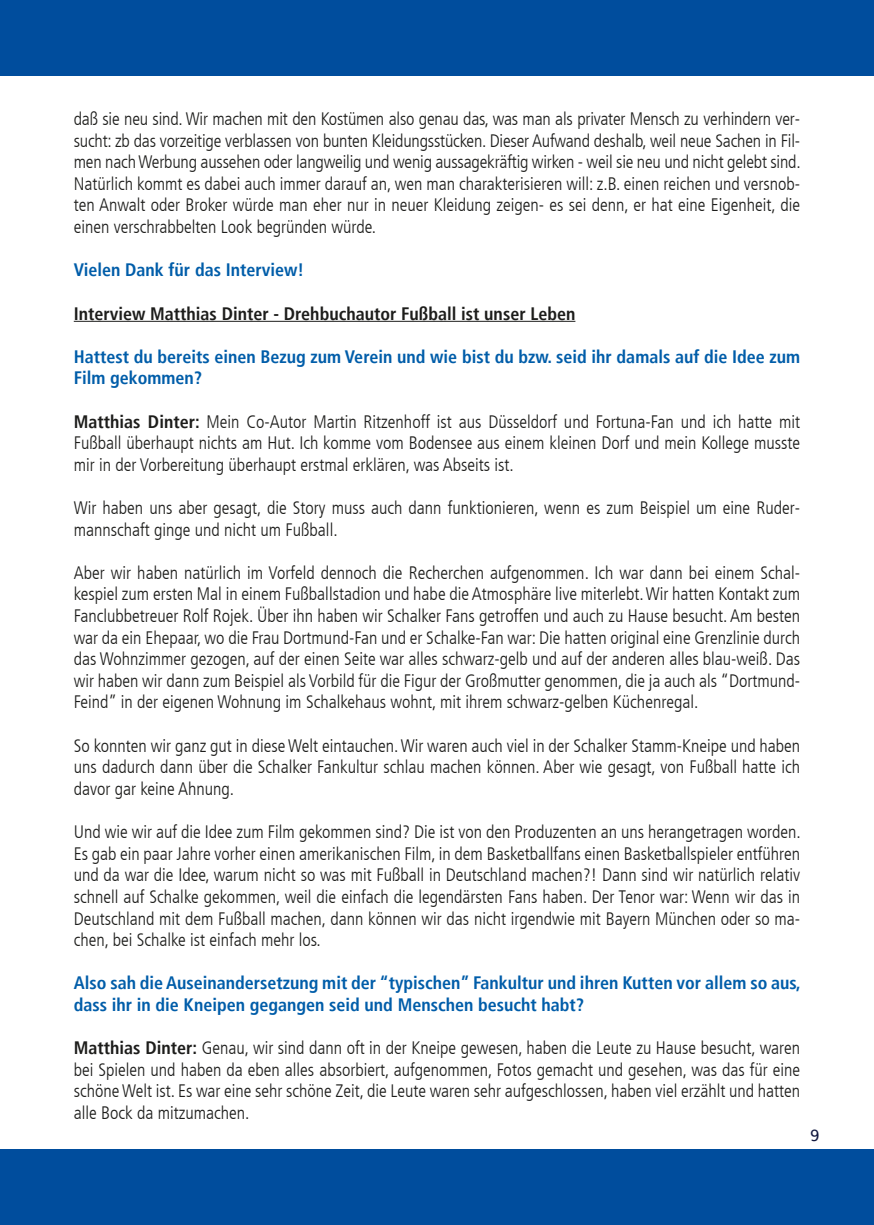
<style>
.page{position:relative;width:874px;height:1225px;background:#fff}
.page>*{position:absolute;margin:0;border:0;box-sizing:border-box;transform-origin:0 0}
._01_Fliestext{font:300 condensed 18px/21.6px "Frutiger LT";color:#1d1d1b;text-align:justify}
._03_Subheadline_Rubriken{font:700 condensed 18px/21.6px "Frutiger LT";color:#005da9}
._03_Subheadline_Rubriken-2{font:700 condensed 18px "Frutiger LT";color:#1d1d1b}
.t1{font:16px "Steinem";color:#131940}
.s1{font-weight:700}
</style>
<div class="page">
<hr style="left:74px;top:321px;width:501px;height:1px;background:#1d1d1b">
<div style="left:17px;top:0;width:856px;height:75px;background:#004d9d"></div>
<div style="left:0;top:0;width:17px;height:75px;background:#004d9d"></div>
<div style="left:0;top:1149px;width:856px;height:76px;background:#004d9d"></div>
<p class="_01_Fliestext" style="left:74px;top:108px;width:728px">daß sie neu sind. Wir machen mit den Kostümen also genau das, was man als privater Mensch zu verhindern ver&shy;sucht: zb das vorzeitige verblassen von bunten Kleidungsstücken. Dieser Aufwand deshalb, weil neue Sachen in Fil&shy;men nach Werbung aussehen oder langweilig und wenig aussagekräftig wirken - weil sie neu und nicht gelebt sind.</p>
<p class="_01_Fliestext" style="left:74px;top:173px;width:727px">Natürlich kommt es dabei auch immer darauf an, wen man charakterisieren will: z.B. einen reichen und versnob&shy;ten Anwalt oder Broker würde man eher nur in neuer Kleidung zeigen- es sei denn, er hat eine Eigenheit, die einen verschrabbelten Look begründen würde.</p>
<p class="_03_Subheadline_Rubriken" style="left:74px;top:259px;width:232px">Vielen Dank für das Interview!</p>
<p class="_03_Subheadline_Rubriken-2" style="left:74px;top:302px;width:503px">Interview Matthias Dinter - Drehbuchautor Fußball ist unser Leben</p>
<p class="_03_Subheadline_Rubriken" style="left:74px;top:346px;width:727px">Hattest du bereits einen Bezug zum Verein und wie bist du bzw. seid ihr damals auf die Idee zum<br>Film gekommen?</p>
<p class="_01_Fliestext" style="left:74px;top:411px;width:727px"><span class="s1">Matthias Dinter:</span> Mein Co-Autor Martin Ritzenhoff ist aus Düsseldorf und Fortuna-Fan und ich hatte mit Fußball überhaupt nichts am Hut. Ich komme vom Bodensee aus einem kleinen Dorf und mein Kollege musste mir in der Vorbereitung überhaupt erstmal erklären, was Abseits ist.</p>
<p class="_01_Fliestext" style="left:74px;top:497px;width:727px">Wir haben uns aber gesagt, die Story muss auch dann funktionieren, wenn es zum Beispiel um eine Ruder&shy;mannschaft ginge und nicht um Fußball.</p>
<p class="_01_Fliestext" style="left:74px;top:562px;width:727px">Aber wir haben natürlich im Vorfeld dennoch die Recherchen aufgenommen. Ich war dann bei einem Schal&shy;kespiel zum ersten Mal in einem Fußballstadion und habe die Atmosphäre live miterlebt. Wir hatten Kontakt zum Fanclubbetreuer Rolf Rojek. Über ihn haben wir Schalker Fans getroffen und auch zu Hause besucht. Am besten war da ein Ehepaar, wo die Frau Dortmund-Fan und er Schalke-Fan war: Die hatten original eine Grenzlinie durch das Wohnzimmer gezogen, auf der einen Seite war alles schwarz-gelb und auf der anderen alles blau-weiß. Das wir haben wir dann zum Beispiel als Vorbild für die Figur der Großmutter genommen, die ja auch als “Dortmund-Feind” in der eigenen Wohnung im Schalkehaus wohnt, mit ihrem schwarz-gelben Küchenregal.</p>
<p class="_01_Fliestext" style="left:74px;top:735px;width:727px">So konnten wir ganz gut in diese Welt eintauchen. Wir waren auch viel in der Schalker Stamm-Kneipe und haben uns dadurch dann über die Schalker Fankultur schlau machen können. Aber wie gesagt, von Fußball hatte ich davor gar keine Ahnung.</p>
<p class="_01_Fliestext" style="left:74px;top:821px;width:728px">Und wie wir auf die Idee zum Film gekommen sind? Die ist von den Produzenten an uns herangetragen worden.<br>Es gab ein paar Jahre vorher einen amerikanischen Film, in dem Basketballfans einen Basketballspieler entführen und da war die Idee, warum nicht so was mit Fußball in Deutschland machen?! Dann sind wir natürlich relativ schnell auf Schalke gekommen, weil die einfach die legendärsten Fans haben. Der Tenor war: Wenn wir das in Deutschland mit dem Fußball machen, dann können wir das nicht irgendwie mit Bayern München oder so ma&shy;chen, bei Schalke ist einfach mehr los.</p>
<p class="_03_Subheadline_Rubriken" style="left:74px;top:972px;width:728px">Also sah die Auseinandersetzung mit der “typischen” Fankultur und ihren Kutten vor allem so aus, dass ihr in die Kneipen gegangen seid und Menschen besucht habt?</p>
<p class="_01_Fliestext" style="left:74px;top:1037px;width:727px"><span class="s1">Matthias Dinter:</span> Genau, wir sind dann oft in der Kneipe gewesen, haben die Leute zu Hause besucht, waren bei Spielen und haben da eben alles absorbiert, aufgenommen, Fotos gemacht und gesehen, was das für eine schöne Welt ist. Es war eine sehr schöne Zeit, die Leute waren sehr aufgeschlossen, haben viel erzählt und hatten alle Bock da mitzumachen.</p>
<p class="t1" style="left:810px;top:1126px;width:10px">9</p>
</div>
